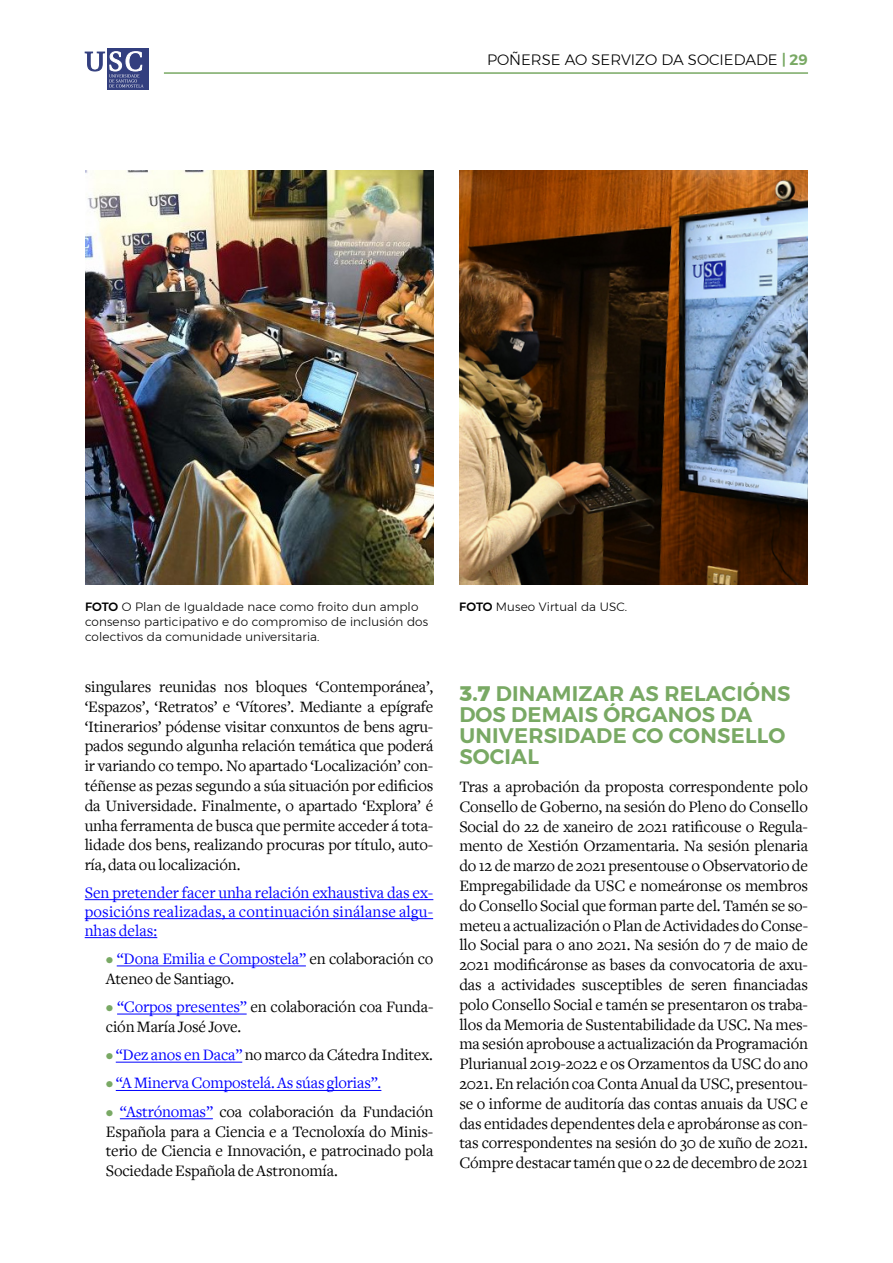
<style>
.page{position:relative;width:893px;height:1263px;background:#fff}
.page>*{position:absolute;margin:0;border:0;box-sizing:border-box;transform-origin:0 0}
.t1{font:600 21px/21px "Montserrat";letter-spacing:.01em;color:#79a964}
.t2{font:16.5px/19.8px "Freight Text";letter-spacing:-.01em;color:#000;text-align:justify}
.t3{font:16.5px/18.9px "Freight Text";letter-spacing:.01em;color:#00f;text-align:justify}
.t4{font:16.5px "Freight Text";letter-spacing:-.01em;color:#00f}
.t5{font:300 15px "Montserrat";color:#000}
.t6{font:300 12px/15px "Montserrat";letter-spacing:.01em;color:#000}
.s1{font-weight:600;color:#79a964}
.s2{font-weight:500}
.s3{color:#79a964}
.s4{color:#00f}
.s5{font-weight:800}
</style>
<div class="page">
<div style="left:107px;top:48px;width:41px;height:42px;background:#333f7f"></div>
<svg style="left:84px;top:51px;width:59px;height:37px"></svg>
<hr style="left:164px;top:72px;width:644px;height:2px;background:#79a964">
<img style="left:85px;top:170px;width:349px;height:414px">
<img style="left:459px;top:170px;width:349px;height:414px">
<hr style="left:85px;top:899px;width:348px;height:1px;background:#00f">
<hr style="left:85px;top:918px;width:348px;height:1px;background:#00f">
<hr style="left:85px;top:937px;width:72px;height:1px;background:#00f">
<hr style="left:117px;top:966px;width:189px;height:1px;background:#00f">
<hr style="left:117px;top:1014px;width:130px;height:1px;background:#00f">
<hr style="left:116px;top:1062px;width:126px;height:1px;background:#00f">
<hr style="left:116px;top:1090px;width:265px;height:1px;background:#00f">
<hr style="left:120px;top:1118px;width:93px;height:1px;background:#00f">
<p class="t5" style="left:487px;top:49px;width:323px">POÑERSE AO SERVIZO DA SOCIEDADE <span class="s1">| 29</span></p>
<p class="t6" style="left:85px;top:599px;width:345px"><span class="s2">FOTO</span> O Plan de Igualdade nace como froito dun amplo consenso participativo e do compromiso de inclusión dos colectivos da comunidade universitaria.</p>
<p class="t6" style="left:459px;top:599px;width:170px"><span class="s2">FOTO</span> Museo Virtual da USC.</p>
<p class="t2" style="left:85px;top:677px;width:350px">singulares reunidas nos bloques ‘Contemporánea’, ‘Espazos’, ‘Retratos’ e ‘Vítores’. Mediante a epígrafe ‘Itinerarios’ pódense visitar conxuntos de bens agru&shy;pados segundo algunha relación temática que poderá ir variando co tempo. No apartado ‘Localización’ con&shy;téñense as pezas segundo a súa situación por edificios da Universidade. Finalmente, o apartado ‘Explora’ é unha ferramenta de busca que permite acceder á tota&shy;lidade dos bens, realizando procuras por título, auto&shy;ría, data ou localización.</p>
<p class="t3" style="left:85px;top:883px;width:350px">Sen pretender facer unha relación exhaustiva das ex&shy;posicións realizadas, a continuación sinálanse algu&shy;nhas delas:</p>
<p class="t2" style="left:106px;top:949px;width:329px"><span class="s3">•</span> <span class="s4">“Dona Emilia e Compostela”</span> en colaboración co<br>Ateneo de Santiago.</p>
<p class="t2" style="left:106px;top:997px;width:329px"><span class="s3">•</span> <span class="s4">“Corpos presentes”</span> en colaboración coa Funda&shy;ción María José Jove.</p>
<p class="t2" style="left:106px;top:1045px;width:328px"><span class="s3">•</span> <span class="s4">“Dez anos en Daca”</span> no marco da Cátedra Inditex.</p>
<p class="t4" style="left:106px;top:1074px;width:277px"><span class="s3">•</span> “A Minerva Compostelá. As súas glorias”.</p>
<p class="t2" style="left:106px;top:1102px;width:329px"><span class="s3">•</span> <span class="s4">“Astrónomas”</span> coa colaboración da Fundación Española para a Ciencia e a Tecnoloxía do Minis&shy;terio de Ciencia e Innovación, e patrocinado pola Sociedade Española de Astronomía.</p>
<p class="t1" style="left:459px;top:683px;width:333px"><span class="s5">3.7</span> DINAMIZAR AS RELACIÓNS<br>DOS DEMAIS ÓRGANOS DA<br>UNIVERSIDADE CO CONSELLO<br>SOCIAL</p>
<p class="t2" style="left:459px;top:777px;width:350px">Tras a aprobación da proposta correspondente polo Consello de Goberno, na sesión do Pleno do Consello Social do 22 de xaneiro de 2021 ratificouse o Regula&shy;mento de Xestión Orzamentaria. Na sesión plenaria do 12 de marzo de 2021 presentouse o Observatorio de Empregabilidade da USC e nomeáronse os membros do Consello Social que forman parte del. Tamén se so&shy;meteu a actualización o Plan de Actividades do Conse&shy;llo Social para o ano 2021. Na sesión do 7 de maio de 2021 modificáronse as bases da convocatoria de axu&shy;das a actividades susceptibles de seren financiadas polo Consello Social e tamén se presentaron os traba&shy;llos da Memoria de Sustentabilidade da USC. Na mes&shy;ma sesión aprobouse a actualización da Programación Plurianual 2019-2022 e os Orzamentos da USC do ano 2021. En relación coa Conta Anual da USC, presentou&shy;se o informe de auditoría das contas anuais da USC e das entidades dependentes dela e aprobáronse as con&shy;tas correspondentes na sesión do 30 de xuño de 2021.<br>Cómpre destacar tamén que o 22 de decembro de 2021</p>
</div>
